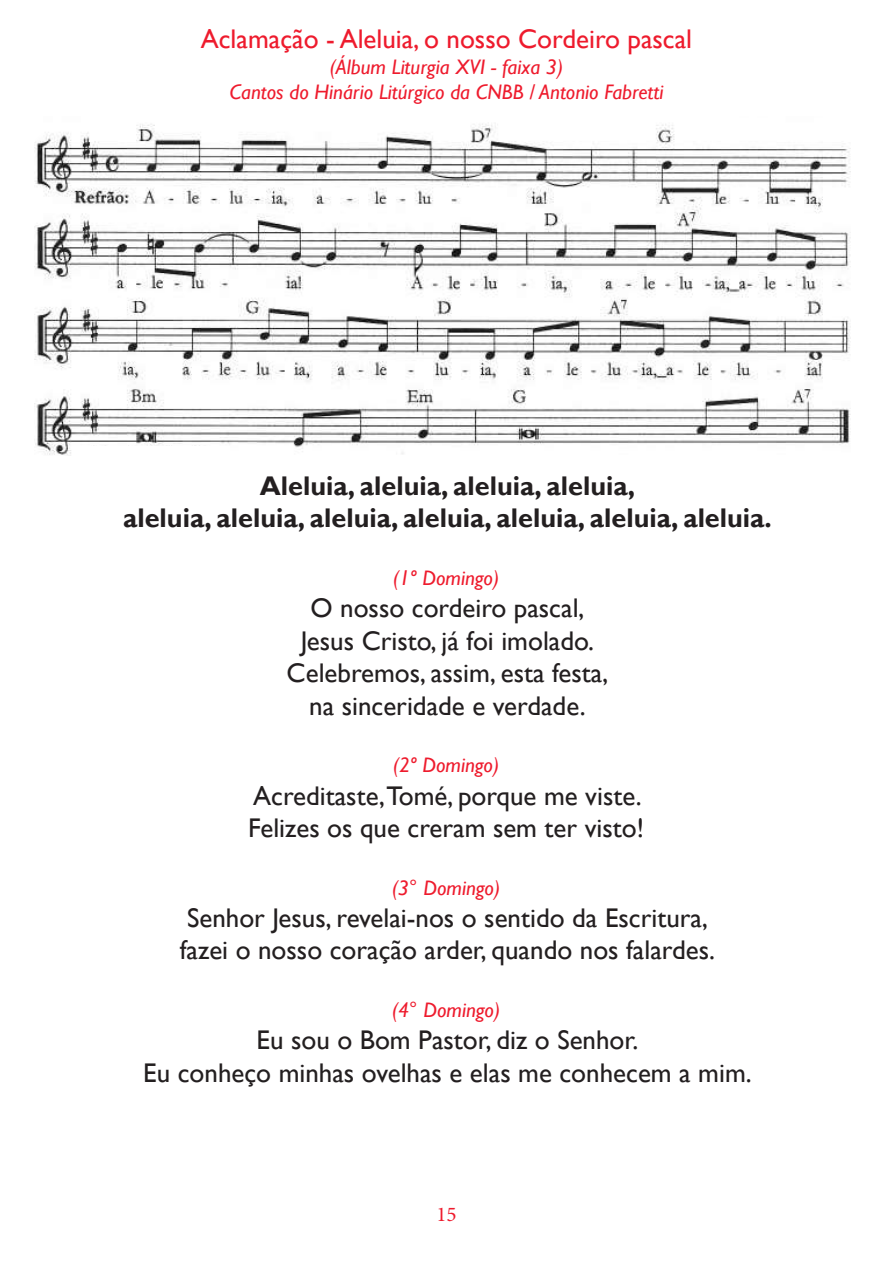
<style>
.page{position:relative;width:893px;height:1263px;background:#fff}
.page>*{position:absolute;margin:0;border:0;box-sizing:border-box;transform-origin:0 0}
.Refrão{font:27px/32.4px "Gill Sans";color:#231f20;text-align:center}
.Refrão-2{font:700 27px "Gill Sans";color:#231f20}
.NOME_DA_MÚSICA{font:27px "Gill Sans";color:#ee1b2d}
.itálico{font:italic 21px "Gill Sans";color:#ee1b2d}
.t1{font:21px "Minion Pro";color:#ee1b2d}
</style>
<div class="page">
<img style="left:34px;top:124px;width:817px;height:331px">
<div style="left:79px;top:446px;width:151px;height:27px;background:#fff"></div>
<p class="NOME_DA_MÚSICA" style="left:201px;top:24px;width:493px">Aclamação - Aleluia, o nosso Cordeiro pascal</p>
<p class="itálico" style="left:330px;top:54px;width:235px">(Álbum Liturgia XVI - faixa 3)</p>
<p class="itálico" style="left:230px;top:79px;width:435px">Cantos do Hinário Litúrgico da CNBB / Antonio Fabretti</p>
<p class="Refrão-2" style="left:260px;top:470px;width:377px">Aleluia, aleluia, aleluia, aleluia,</p>
<p class="Refrão-2" style="left:123px;top:502px;width:650px">aleluia, aleluia, aleluia, aleluia, aleluia, aleluia, aleluia.</p>
<p class="itálico" style="left:393px;top:566px;width:108px">(1º Domingo)</p>
<p class="Refrão" style="left:287px;top:592px;width:323px">O nosso cordeiro pascal,<br>Jesus Cristo, já foi imolado.<br>Celebremos, assim, esta festa, na sinceridade e verdade.</p>
<p class="itálico" style="left:393px;top:753px;width:108px">(2º Domingo)</p>
<p class="Refrão" style="left:248px;top:780px;width:397px;text-align:left">Acreditaste,Tomé, porque me viste.<br>Felizes os que creram sem ter visto!</p>
<p class="itálico" style="left:392px;top:875px;width:110px">(3° Domingo)</p>
<p class="Refrão" style="left:180px;top:902px;width:537px;text-align:left">Senhor Jesus, revelai-nos o sentido da Escritura, fazei o nosso coração arder, quando nos falardes.</p>
<p class="itálico" style="left:392px;top:998px;width:110px">(4° Domingo)</p>
<p class="Refrão" style="left:143px;top:1024px;width:610px">Eu sou o Bom Pastor, diz o Senhor.<br>Eu conheço minhas ovelhas e elas me conhecem a mim.</p>
<p class="t1" style="left:436px;top:1200px;width:22px">15</p>
</div>
